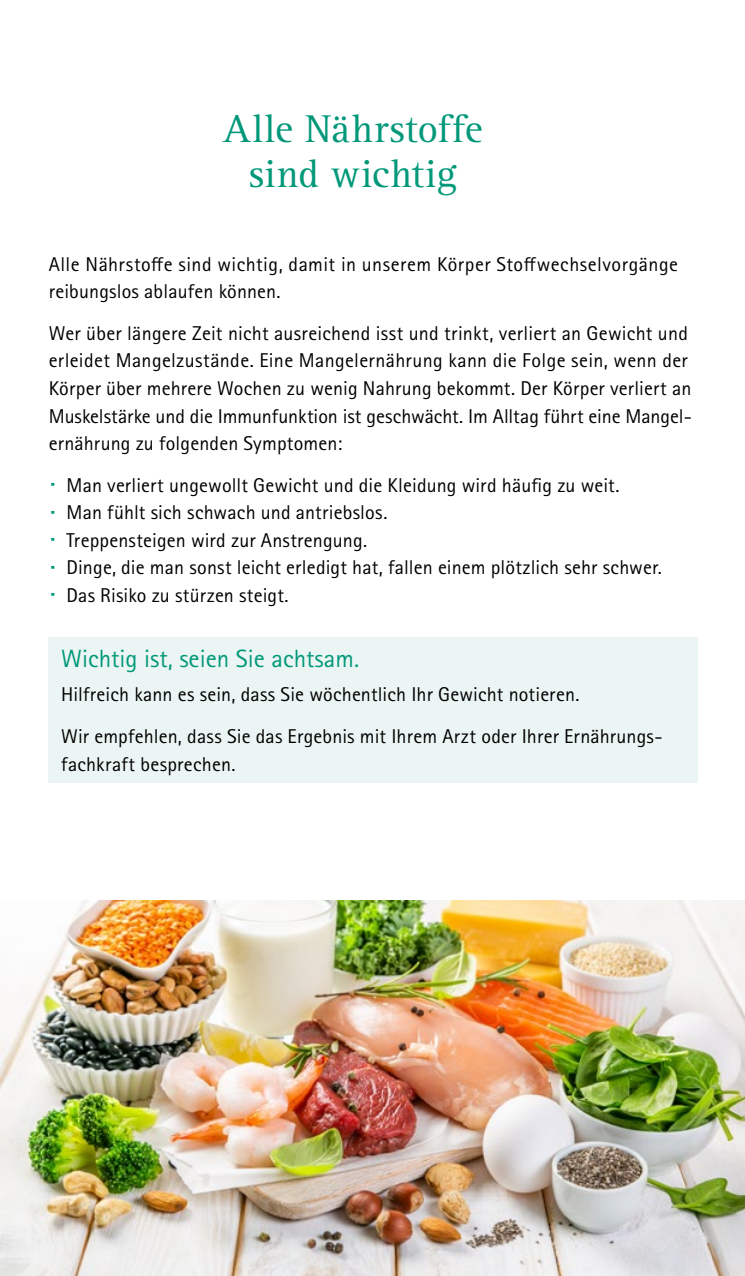
<style>
.page{position:relative;width:745px;height:1276px;background:#fff}
.page>*{position:absolute;margin:0;border:0;box-sizing:border-box;transform-origin:0 0}
.t1{font:40px/45px "Rotis Serif";letter-spacing:.01em;color:#009879;text-align:center}
.t2{font:25px "Rotis Sans Serif Pro";color:#009879}
.t3{font:20px/27.5px "Rotis Sans Serif Pro";letter-spacing:.01em;color:#000}
.s1{font-weight:800;font-size:25px;color:#009879}
</style>
<div class="page">
<div style="left:49px;top:637px;width:648px;height:146px;background:#ebf5f3"></div>
<img style="left:0;top:900px;width:744px;height:376px">
<h1 class="t1" style="left:223px;top:107px;width:261px">Alle Nährstoffe sind wichtig</h1>
<p class="t3" style="left:49px;top:250px;width:630px">Alle Nährstoffe sind wichtig, damit in unserem Körper Stoffwechselvorgänge reibungslos ablaufen können.</p>
<p class="t3" style="left:49px;top:320px;width:643px">Wer über längere Zeit nicht ausreichend isst und trinkt, verliert an Gewicht und erleidet Mangelzustände. Eine Mangelernährung kann die Folge sein, wenn der Körper über mehrere Wochen zu wenig Nahrung bekommt. Der Körper verliert an Muskelstärke und die Immunfunktion ist geschwächt. Im Alltag führt eine Mangel&shy;ernährung zu folgenden Symptomen:</p>
<p class="t3" style="left:49px;top:471px;width:614px"><span class="s1">˙</span> Man verliert ungewollt Gewicht und die Kleidung wird häufig zu weit.<br><span class="s1">˙</span> Man fühlt sich schwach und antriebslos.<br><span class="s1">˙</span> Treppensteigen wird zur Anstrengung.<br><span class="s1">˙</span> Dinge, die man sonst leicht erledigt hat, fallen einem plötzlich sehr schwer. <span class="s1">˙</span> Das Risiko zu stürzen steigt.</p>
<p class="t2" style="left:61px;top:643px;width:299px">Wichtig ist, seien Sie achtsam.</p>
<p class="t3" style="left:61px;top:674px;width:602px;line-height:41.8px">Hilfreich kann es sein, dass Sie wöchentlich Ihr Gewicht notieren.<br>Wir empfehlen, dass Sie das Ergebnis mit Ihrem Arzt oder Ihrer Ernährungs-</p>
<p class="t3" style="left:61px;top:750px;width:176px">fachkraft besprechen.</p>
</div>
